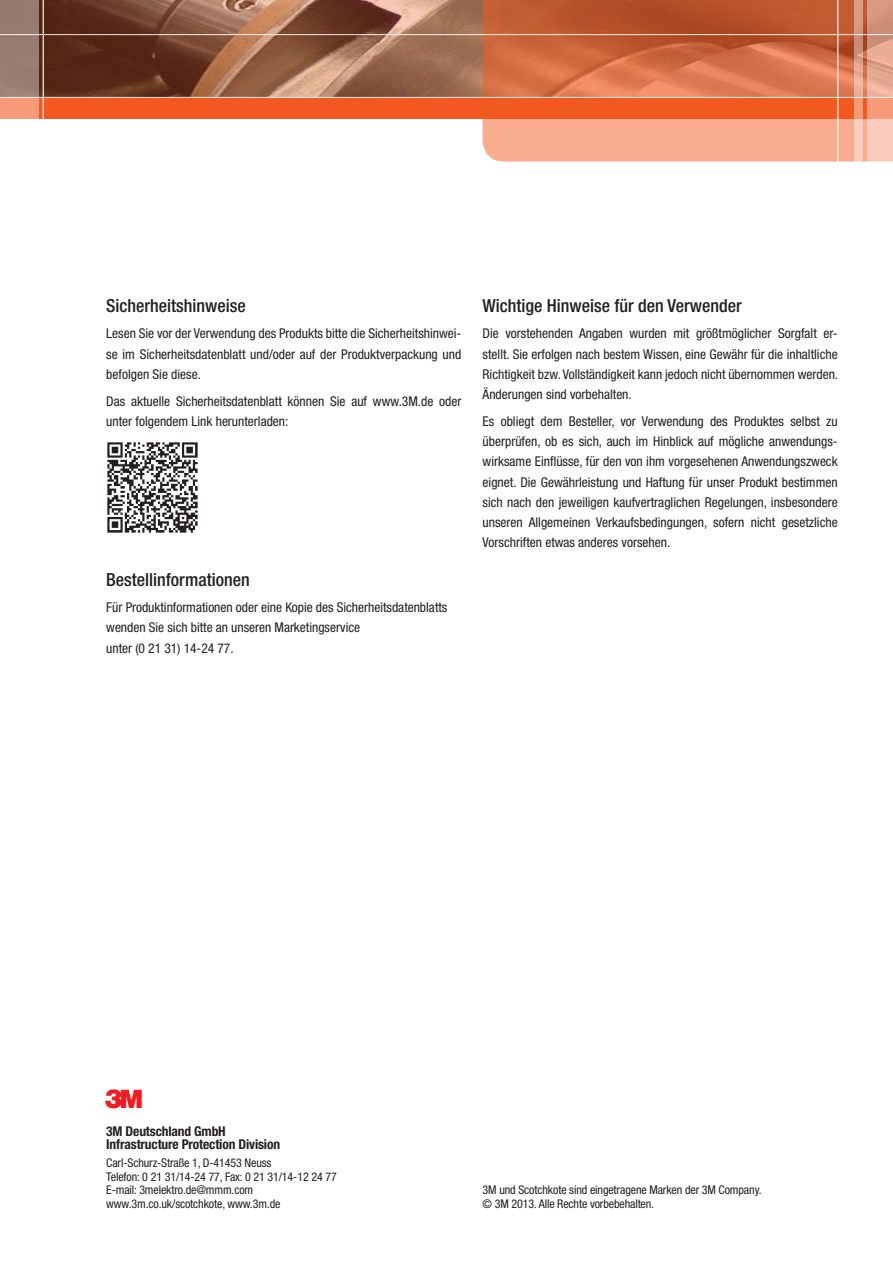
<style>
.page{position:relative;width:893px;height:1263px;background:#fff}
.page>*{position:absolute;margin:0;border:0;box-sizing:border-box;transform-origin:0 0}
.t1{font:27px "Logo 3 Mps";color:#ee1d23}
.t2{font:500 condensed 18px "Helvetica Neue";color:#231f20}
.t3{font:condensed 13.5px/20.2px "Helvetica Neue";color:#231f20;text-align:justify}
.t4{font:700 condensed 13.5px/13.5px "Helvetica Neue";letter-spacing:-.01em;color:#231f20}
.t5{font:condensed 12px/13.5px "Helvetica Neue";letter-spacing:-.01em;color:#231f20}
</style>
<div class="page">
<div style="left:0;top:21px;width:893px;height:98px;background:#f15921"></div>
<img style="left:38px;top:0;width:445px;height:97px">
<svg style="left:483px;top:0;width:384px;height:162px;background:#db7750"></svg>
<svg style="left:855px;top:0;width:8px;height:162px"></svg>
<svg style="left:867px;top:0;width:26px;height:162px;background:#e7ab94"></svg>
<svg style="left:0;top:0;width:38px;height:119px;background:#a88172"></svg>
<hr style="left:0;top:34px;width:893px;height:1px;background:#fff">
<hr style="left:0;top:97px;width:893px;height:1px;background:#fff">
<hr style="left:837px;top:0;width:1px;height:166px;background:#fff">
<hr style="left:43px;top:0;width:1px;height:123px;background:#fff">
<img style="left:107px;top:442px;width:90px;height:90px">
<h2 class="t2" style="left:106px;top:295px;width:141px">Sicherheitshinweise</h2>
<p class="t3" style="left:106px;top:323px;width:357px">Lesen Sie vor der Verwendung des Produkts bitte die Sicherheitshinwei&shy;se im Sicherheitsdatenblatt und/oder auf der Produktverpackung und befolgen Sie diese.</p>
<p class="t3" style="left:106px;top:391px;width:357px">Das aktuelle Sicherheitsdatenblatt können Sie auf www.3M.de oder unter folgendem Link herunterladen:</p>
<h2 class="t2" style="left:106px;top:568px;width:145px">Bestellinformationen</h2>
<p class="t3" style="left:106px;top:597px;width:343px;text-align:left">Für Produktinformationen oder eine Kopie des Sicherheitsdatenblatts wenden Sie sich bitte an unseren Marketingservice<br>unter (0 21 31) 14-24 77.</p>
<h2 class="t2" style="left:483px;top:295px;width:261px">Wichtige Hinweise für den Verwender</h2>
<p class="t3" style="left:483px;top:323px;width:357px">Die vorstehenden Angaben wurden mit größtmöglicher Sorgfalt er&shy;stellt. Sie erfolgen nach bestem Wissen, eine Gewähr für die inhaltliche Richtigkeit bzw. Vollständigkeit kann jedoch nicht übernommen werden.<br>Änderungen sind vorbehalten.</p>
<p class="t3" style="left:483px;top:411px;width:357px">Es obliegt dem Besteller, vor Verwendung des Produktes selbst zu überprüfen, ob es sich, auch im Hinblick auf mögliche anwendungs&shy;wirksame Einflüsse, für den von ihm vorgesehenen Anwendungszweck eignet. Die Gewährleistung und Haftung für unser Produkt bestimmen sich nach den jeweiligen kaufvertraglichen Regelungen, insbesondere unseren Allgemeinen Verkaufsbedingungen, sofern nicht gesetzliche Vorschriften etwas anderes vorsehen.</p>
<h1 class="t1" style="left:105px;top:1085px;width:44px">3</h1>
<p class="t4" style="left:106px;top:1124px;width:175px">3M Deutschland GmbH<br>Infrastructure Protection Division</p>
<p class="t5" style="left:106px;top:1156px;width:232px">Carl-Schurz-Straße 1, D-41453 Neuss<br>Telefon: 0 21 31/14-24 77, Fax: 0 21 31/14-12 24 77<br>E-mail: 3melektro.de@mmm.com www.3m.co.uk/scotchkote, www.3m.de</p>
<p class="t5" style="left:483px;top:1183px;width:280px">3M und Scotchkote sind eingetragene Marken der 3M Company. © 3M 2013. Alle Rechte vorbebehalten.</p>
</div>
